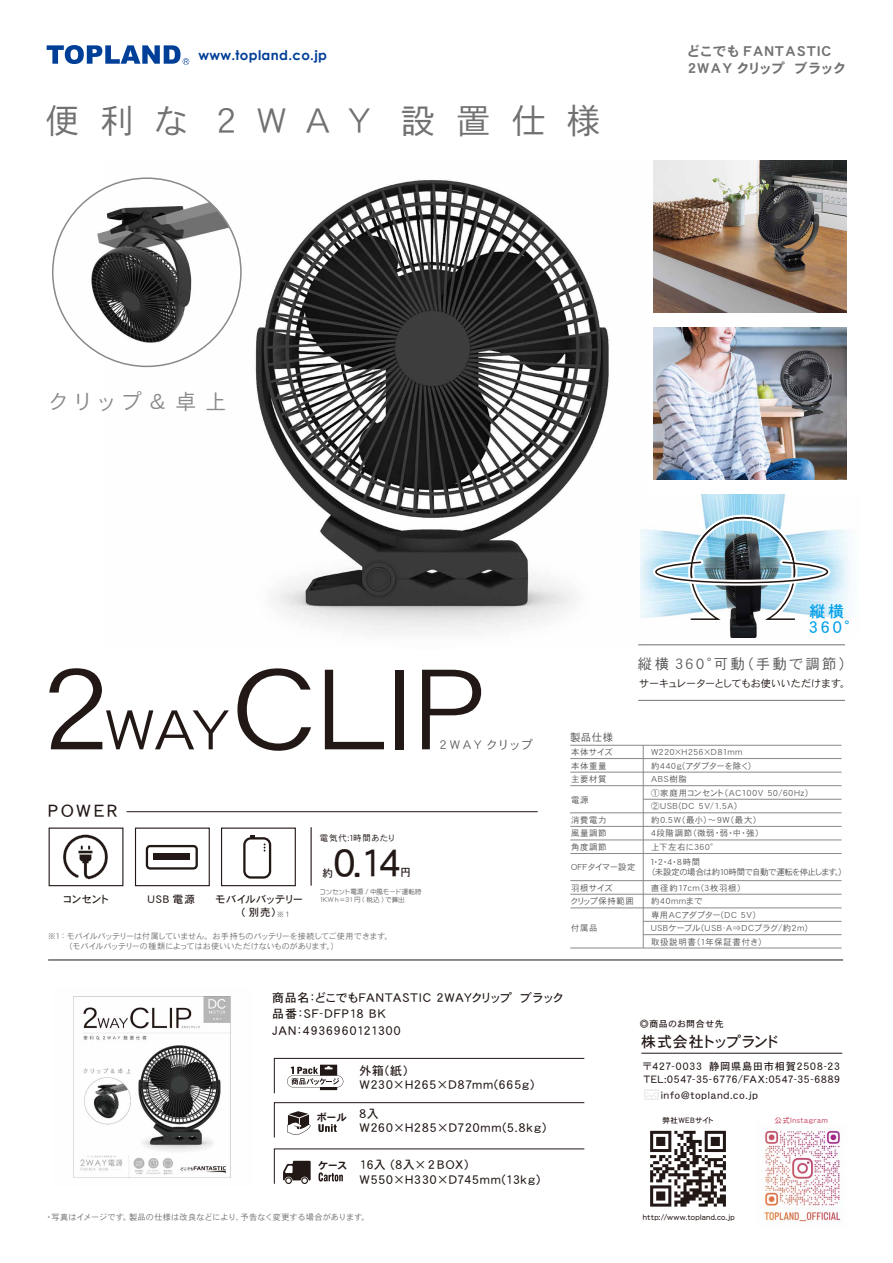
<style>
.page{position:relative;width:893px;height:1263px;background:#fff}
.page>*{position:absolute;margin:0;border:0;box-sizing:border-box;transform-origin:0 0}
.t1{font:113.7px "DFHS Gothic W3 WINP RKSJ H";color:#221815;scale:1.05 1}
.t2{font:38.1px "DFHS Gothic W5 WING RKSJ H";color:#221815}
.t3{font:34.5px "DFHS Gothic W3 WING RKSJ H";letter-spacing:.59em;color:#727171}
.t4{font:21px "DFHS Gothic W3 WING RKSJ H";letter-spacing:.46em;color:#898989}
.t5{font:17.1px "DFHS Gothic W5 WING RKSJ H";letter-spacing:.2em;color:#221815}
.t6{font:16.05px/16px "DFHS Gothic W5 WING RKSJ H";color:#00a0e9}
.t7{font:15px "DFHS Gothic W5 WING RKSJ H";letter-spacing:.065em;color:#221815}
.t8{font:14.4px "DFHS Gothic W3 WING RKSJ H";letter-spacing:.175em;color:#595757}
.t9{font:13.65px/17.1px "DFHS Gothic W7 WING RKSJ H";letter-spacing:.115em;color:#727171}
.t10{font:700 13.35px "Century Gothic";letter-spacing:.025em;color:#003f98}
.t11{font:12px/14px "DFHS Gothic W5 WINP RKSJ H";letter-spacing:.095em;color:#221815}
.t12{font:12px/16.5px "DFHS Gothic W5 WING RKSJ H";letter-spacing:.085em;color:#221815}
.t13{font:12px "DFHS Gothic W3 WING RKSJ H";letter-spacing:.275em;color:#595757}
.t14{font:10.8px "DFHS Gothic W5 WING RKSJ H";color:#221815}
.t15{font:10.65px "DFHS Gothic W5 WING RKSJ H";color:#221815}
.t16{font:10.5px/13px "DFHS Gothic W5 WING RKSJ H";letter-spacing:.07em;color:#221815;text-align:center}
.t17{font:10.5px "DFHS Gothic W5 WING RKSJ H";letter-spacing:.1em;color:#221815}
.t18{font:10.5px "DFHS Gothic W3 WING RKSJ H";color:#595757}
.t19{font:10.35px/15.8px "DFHS Gothic W5 WING RKSJ H";letter-spacing:.09em;color:#221815}
.t20{font:10.2px "DFHS Gothic W3 WING RKSJ H";letter-spacing:.09em;color:#221815}
.t21{font:10.2px "DFHS Gothic W7 WING RKSJ H";color:#221815}
.t22{font:9px "DFHS Gothic W5 WING RKSJ H";letter-spacing:.085em;color:#221815}
.t23{font:8.55px "DFHS Gothic W3 WING RKSJ H";letter-spacing:.1em;color:#221815}
.t24{font:8.4px/15.1px "DFHS Gothic W3 WING RKSJ H";letter-spacing:.08em;color:#595757}
.t25{font:8.4px/13.5px "DFHS Gothic W3 WING RKSJ H";letter-spacing:.115em;color:#595757}
.t26{font:8.4px "DFHS Gothic W3 WING RKSJ H";letter-spacing:-.02em;color:#595757}
.t27{font:8.4px/13.6px "DFHS Gothic W3 WING RKSJ H";letter-spacing:.1em;color:#595757}
.t28{font:8.4px "DFHS Gothic W3 WING RKSJ H";letter-spacing:.105em;color:#595757}
.t29{font:8.25px "DFHS Gothic W3 WINP RKSJ H";letter-spacing:.005em;color:#727171}
.t30{font:8.1px/10.5px "DFHS Gothic W3 WING RKSJ H";letter-spacing:.09em;color:#727171}
.t31{font:7.5px "DFHS Maru Gothic W4 WING RKSJ H";letter-spacing:.035em;color:#221815}
.t32{font:7.5px "DFHS Gothic W5 WING RKSJ H";letter-spacing:.09em;color:#c84f6b}
.t33{font:7.5px "DFHS Gothic W5 WING RKSJ H";letter-spacing:.075em;color:#221815}
.t34{font:7.5px "DFHS Gothic W5 WINP RKSJ H";color:#727171}
.t35{font:6.45px/8.1px "DF Maru Gothic Bd WINP RKSJ H";letter-spacing:-.01em;color:#727171}
.s1{font-size:55.65px}
.s2{font-family:"DFHS Gothic W7 WING RKSJ H";font-size:10.2px}
</style>
<div class="page">
<img style="left:106px;top:180px;width:543px;height:466px">
<hr style="left:127px;top:811px;width:411px;height:1px;background:#221815">
<div style="left:135px;top:827px;width:75px;height:59px;border:1px solid #221815"></div>
<div style="left:221px;top:827px;width:75px;height:59px;border:1px solid #221815"></div>
<svg style="left:146px;top:845px;width:52px;height:24px"></svg>
<div style="left:153px;top:853px;width:37px;height:6px;background:#221815"></div>
<svg style="left:63px;top:834px;width:45px;height:45px"></svg>
<svg style="left:243px;top:835px;width:28px;height:44px"></svg>
<hr style="left:48px;top:960px;width:795px;height:1px;background:#221815">
<hr style="left:311px;top:827px;width:1px;height:59px;background:#221815">
<img style="left:53px;top:178px;width:188px;height:188px;border-radius:94px">
<img style="left:653px;top:327px;width:193px;height:152px">
<img style="left:653px;top:161px;width:193px;height:152px">
<img style="left:640px;top:494px;width:209px;height:144px">
<svg style="left:650px;top:512px;width:183px;height:113px"></svg>
<hr style="left:638px;top:644px;width:207px;height:1px;background:#727171">
<hr style="left:638px;top:700px;width:207px;height:1px;background:#727171">
<hr style="left:570px;top:758px;width:272px;height:1px;background:#898989">
<hr style="left:570px;top:772px;width:272px;height:1px;background:#898989">
<hr style="left:570px;top:785px;width:272px;height:1px;background:#898989">
<hr style="left:643px;top:799px;width:199px;height:1px;background:#898989">
<hr style="left:570px;top:812px;width:272px;height:1px;background:#898989">
<hr style="left:570px;top:826px;width:272px;height:1px;background:#898989">
<hr style="left:570px;top:840px;width:272px;height:1px;background:#898989">
<hr style="left:570px;top:853px;width:272px;height:1px;background:#898989">
<hr style="left:570px;top:880px;width:272px;height:1px;background:#898989">
<hr style="left:570px;top:894px;width:272px;height:1px;background:#898989">
<hr style="left:643px;top:921px;width:199px;height:1px;background:#898989">
<hr style="left:570px;top:908px;width:272px;height:1px;background:#898989">
<hr style="left:643px;top:934px;width:199px;height:1px;background:#898989">
<hr style="left:570px;top:948px;width:272px;height:1px;background:#898989">
<hr style="left:570px;top:745px;width:272px;height:1px;background:#898989">
<hr style="left:643px;top:745px;width:1px;height:203px;background:#898989">
<svg style="left:644px;top:1089px;width:15px;height:11px"></svg>
<hr style="left:641px;top:1053px;width:201px;height:1px;background:#221815">
<svg style="left:650px;top:1131px;width:76px;height:75px"></svg>
<img style="left:763px;top:1127px;width:79px;height:95px">
<svg style="left:47px;top:45px;width:142px;height:20px"></svg>
<img style="left:73px;top:996px;width:158px;height:182px">
<svg style="left:274px;top:1058px;width:311px;height:36px"></svg>
<svg style="left:274px;top:1148px;width:311px;height:36px"></svg>
<svg style="left:274px;top:1102px;width:311px;height:36px"></svg>
<h3 class="t10" style="left:198px;top:45px;width:130px">www.topland.co.jp</h3>
<h3 class="t3" style="left:45px;top:103px;width:557px">便利な 2WAY 設置仕様</h3>
<h3 class="t9" style="left:688px;top:43px;width:159px">どこでも FANTASTIC<br>2WAY クリップ　ブラック</h3>
<h3 class="t4" style="left:50px;top:391px;width:178px">クリップ＆卓上</h3>
<h3 class="t6" style="left:809px;top:603px;width:42px">縦横<br>360°</h3>
<h3 class="t8" style="left:638px;top:657px;width:210px">縦横 360°可動（手動で調節）</h3>
<h1 class="t1" style="left:43px;top:653px;width:420px">2<span class="s1">WAY</span>CLIP</h1>
<p class="t20" style="left:640px;top:678px;width:207px">サーキュレーターとしてもお使いいただけます。</p>
<p class="t18" style="left:570px;top:732px;width:45px">製品仕様</p>
<h3 class="t13" style="left:440px;top:739px;width:95px">2WAY クリップ</h3>
<p class="t24" style="left:571px;top:745px;width:43px">本体サイズ</p>
<p class="t28" style="left:651px;top:748px;width:93px">W220×H256×D81mm</p>
<p class="t24" style="left:571px;top:758px;width:37px">本体重量</p>
<p class="t24" style="left:651px;top:758px;width:103px">約440g(アダプターを除く）</p>
<p class="t24" style="left:571px;top:772px;width:37px">主要材質</p>
<p class="t25" style="left:651px;top:773px;width:160px">ABS樹脂<br>①家庭用コンセント（AC100V 50/60Hz）<br>②USB(ＤＣ 5Ｖ/1.5Ａ)</p>
<p class="t24" style="left:571px;top:792px;width:19px">電源</p>
<p class="t24" style="left:571px;top:813px;width:37px">消費電力</p>
<p class="t24" style="left:651px;top:813px;width:108px">約0.5Ｗ（最小）～9Ｗ（最大）</p>
<p class="t24" style="left:571px;top:826px;width:37px">風量調節</p>
<p class="t24" style="left:651px;top:826px;width:110px">4段階調節（微弱・弱・中・強）</p>
<p class="t24" style="left:571px;top:839px;width:37px">角度調節</p>
<p class="t24" style="left:651px;top:839px;width:63px">上下左右に３６０°<br>１・2・4・8時間</p>
<p class="t26" style="left:651px;top:868px;width:193px">（未設定の場合は約10時間で自動で運転を停止します。）</p>
<h3 class="t5" style="left:48px;top:802px;width:70px">POWER</h3>
<p class="t23" style="left:320px;top:834px;width:76px">電気代:１時間あたり</p>
<p class="t15" style="left:322px;top:868px;width:12px">約</p>
<h2 class="t2" style="left:334px;top:844px;width:68px">0.14</h2>
<p class="t24" style="left:571px;top:859px;width:66px">OFFタイマー設定</p>
<p class="t24" style="left:571px;top:880px;width:43px">羽根サイズ</p>
<p class="t24" style="left:651px;top:880px;width:92px">直径約17cm（3枚羽根）</p>
<p class="t24" style="left:571px;top:893px;width:64px">クリップ保持範囲</p>
<p class="t27" style="left:651px;top:894px;width:108px">約40mmまで<br>専用ACアダプター(DC ５V）</p>
<p class="t24" style="left:571px;top:921px;width:28px">付属品</p>
<p class="t24" style="left:651px;top:921px;width:160px;line-height:13.5px">USBケーブル(USB-A⇒DCプラグ/約2ｍ）取扱説明書（1年保証書付き）</p>
<p class="t14" style="left:400px;top:867px;width:12px">円</p>
<p class="t17" style="left:64px;top:894px;width:46px">コンセント</p>
<p class="t17" style="left:148px;top:894px;width:48px">USB 電源</p>
<p class="t16" style="left:216px;top:893px;width:88px">モバイルバッテリー( 別売）</p>
<p class="t35" style="left:319px;top:888px;width:104px">コンセント電源 / 中風モード運転時<br>1KＷｈ＝31 円 ( 税込 ) で算出</p>
<p class="t34" style="left:277px;top:911px;width:16px">※１</p>
<p class="t30" style="left:69px;top:931px;width:322px;text-indent:-21px">※１：モバイルバッテリーは付属していません。お手持ちのバッテリーを接続してご使用できます。（モバイルバッテリーの種類によってはお使いいただけないものがあります。）</p>
<h3 class="t12" style="left:272px;top:989px;width:292px">商品名：どこでもFANTASTIC ２WAYクリップ　ブラック品番：SF-DFP18 BK<br>ＪＡＮ：4936960121300</h3>
<h3 class="t11" style="left:359px;top:1064px;width:176px">外箱(紙）<br>W230×H265×D87mm(665g)</h3>
<p class="t21" style="left:317px;top:1112px;width:64px">ボール <sup>8入</sup></p>
<h3 class="t11" style="left:359px;top:1121px;width:188px">W260×H285×D720mm(5.8kg)</h3>
<h3 class="t11" style="left:359px;top:1158px;width:182px;line-height:14.4px;text-indent:-41px"><span class="s2">ケース</span> 16入（8入×２BOX）<br>W550×H330×D745mm(13kg)</h3>
<p class="t29" style="left:45px;top:1213px;width:327px">・写真はイメージです。製品の仕様は改良などにより、予告なく変更する場合があります。</p>
<p class="t22" style="left:640px;top:1020px;width:86px">◎商品のお問合せ先</p>
<p class="t19" style="left:642px;top:1059px;width:199px">〒427-0033　静岡県島田市相賀2508-23</p>
<h3 class="t7" style="left:641px;top:1034px;width:138px">株式会社トップランド</h3>
<p class="t19" style="left:661px;top:1071px;width:180px;text-indent:-18px">TEL:0547-35-6776/FAX:0547-35-6889 info@topland.co.jp</p>
<p class="t33" style="left:663px;top:1117px;width:52px">弊社WEBサイト</p>
<p class="t32" style="left:774px;top:1117px;width:55px">公式Instagram</p>
<p class="t31" style="left:643px;top:1214px;width:93px">http://www.topland.co.jp</p>
</div>
